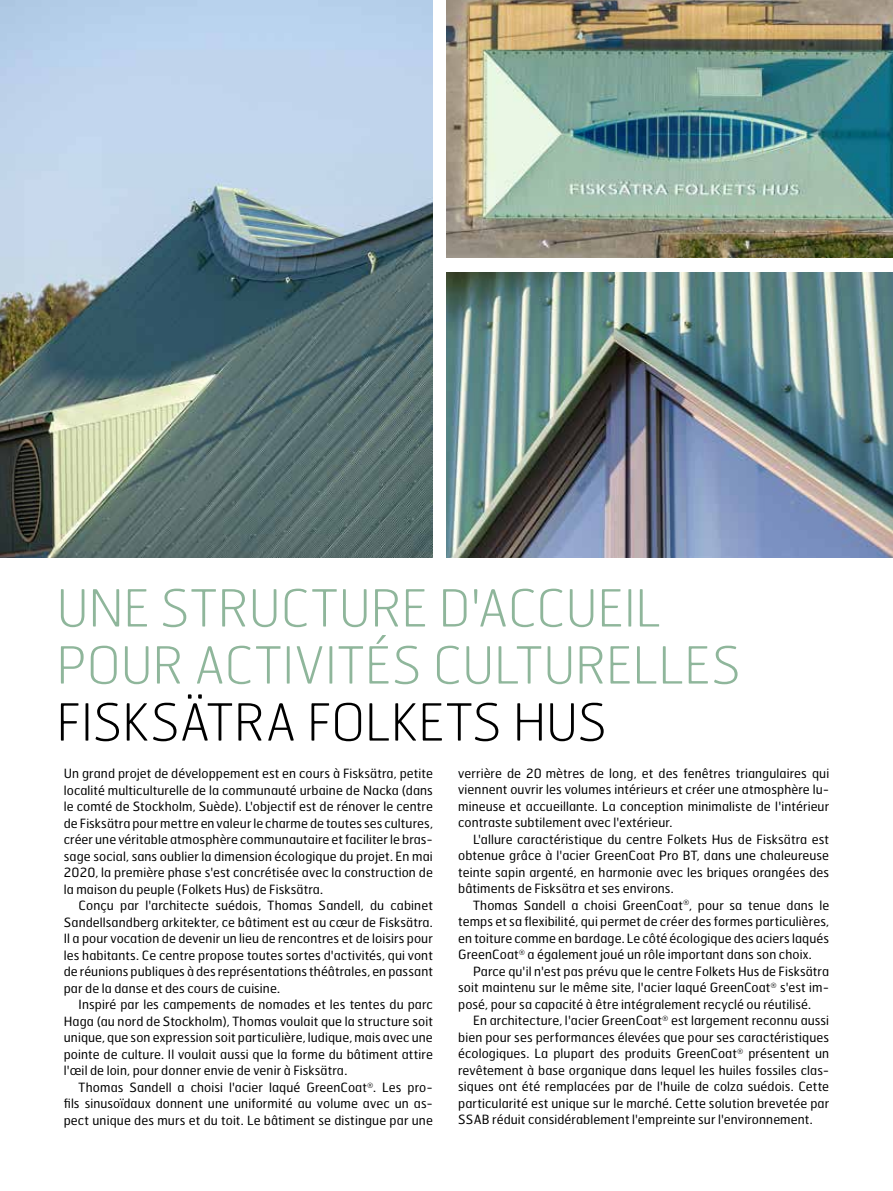
<style>
.page{position:relative;width:893px;height:1191px;background:#fff}
.page>*{position:absolute;margin:0;border:0;box-sizing:border-box;transform-origin:0 0}
.t1{font:100 51px/57px "Hermes FB";color:#8fb69b}
.t2{font:100 51px "Hermes FB";letter-spacing:.01em;color:#000}
.t3{font:12.75px/16.5px "Hermes FB";letter-spacing:.01em;color:#000;text-align:justify}
</style>
<div class="page">
<img style="left:0;top:0;width:433px;height:557px">
<img style="left:446px;top:0;width:447px;height:257px">
<img style="left:446px;top:272px;width:447px;height:285px">
<h1 class="t1" style="left:56px;top:578px;width:686px">UNE STRUCTURE D'ACCUEIL<br>POUR ACTIVITÉS CULTURELLES</h1>
<h1 class="t2" style="left:56px;top:690px;width:552px">FISKSÄTRA FOLKETS HUS</h1>
<p class="t3" style="left:458px;top:764px;width:372px">verrière de 20 mètres de long, et des fenêtres triangulaires qui viennent ouvrir les volumes intérieurs et créer une atmosphère lu&shy;mineuse et accueillante. La conception minimaliste de l'intérieur contraste subtilement avec l'extérieur.</p>
<p class="t3" style="left:458px;top:830px;width:372px;text-indent:15px">L'allure caractéristique du centre Folkets Hus de Fisksätra est obtenue grâce à l'acier GreenCoat Pro BT, dans une chaleureuse teinte sapin argenté, en harmonie avec les briques orangées des bâtiments de Fisksätra et ses environs.</p>
<p class="t3" style="left:458px;top:896px;width:372px;text-indent:15px">Thomas Sandell a choisi GreenCoat<sup>®</sup>, pour sa tenue dans le temps et sa flexibilité, qui permet de créer des formes particulières, en toiture comme en bardage. Le côté écologique des aciers laqués GreenCoat<sup>®</sup> a également joué un rôle important dans son choix.</p>
<p class="t3" style="left:458px;top:962px;width:372px;text-indent:15px">Parce qu'il n'est pas prévu que le centre Folkets Hus de Fisksätra soit maintenu sur le même site, l'acier laqué GreenCoat<sup>®</sup> s'est im&shy;posé, pour sa capacité à être intégralement recyclé ou réutilisé.</p>
<p class="t3" style="left:458px;top:1012px;width:372px;text-indent:15px">En architecture, l'acier GreenCoat<sup>®</sup> est largement reconnu aussi bien pour ses performances élevées que pour ses caractéristiques écologiques. La plupart des produits GreenCoat<sup>®</sup> présentent un revêtement à base organique dans lequel les huiles fossiles clas&shy;siques ont été remplacées par de l'huile de colza suédois. Cette particularité est unique sur le marché. Cette solution brevetée par SSAB réduit considérablement l'empreinte sur l'environnement.</p>
<p class="t3" style="left:64px;top:765px;width:371px">Un grand projet de développement est en cours à Fisksätra, petite localité multiculturelle de la communauté urbaine de Nacka (dans le comté de Stockholm, Suède). L'objectif est de rénover le centre de Fisksätra pour mettre en valeur le charme de toutes ses cultures, créer une véritable atmosphère communautaire et faciliter le bras&shy;sage social, sans oublier la dimension écologique du projet. En mai 2020, la première phase s'est concrétisée avec la construction de la maison du peuple (Folkets Hus) de Fisksätra.</p>
<p class="t3" style="left:64px;top:897px;width:371px;text-indent:15px">Conçu par l'architecte suédois, Thomas Sandell, du cabinet Sandellsandberg arkitekter, ce bâtiment est au cœur de Fisksätra.<br>Il a pour vocation de devenir un lieu de rencontres et de loisirs pour les habitants. Ce centre propose toutes sortes d'activités, qui vont de réunions publiques à des représentations théâtrales, en passant par de la danse et des cours de cuisine.</p>
<p class="t3" style="left:64px;top:996px;width:371px;text-indent:15px">Inspiré par les campements de nomades et les tentes du parc Haga (au nord de Stockholm), Thomas voulait que la structure soit unique, que son expression soit particulière, ludique, mais avec une pointe de culture. Il voulait aussi que la forme du bâtiment attire l'œil de loin, pour donner envie de venir à Fisksätra.</p>
<p class="t3" style="left:64px;top:1078px;width:371px;text-indent:15px">Thomas Sandell a choisi l'acier laqué GreenCoat<sup>®</sup>. Les pro&shy;fils sinusoïdaux donnent une uniformité au volume avec un as&shy;pect unique des murs et du toit. Le bâtiment se distingue par une</p>
</div>
